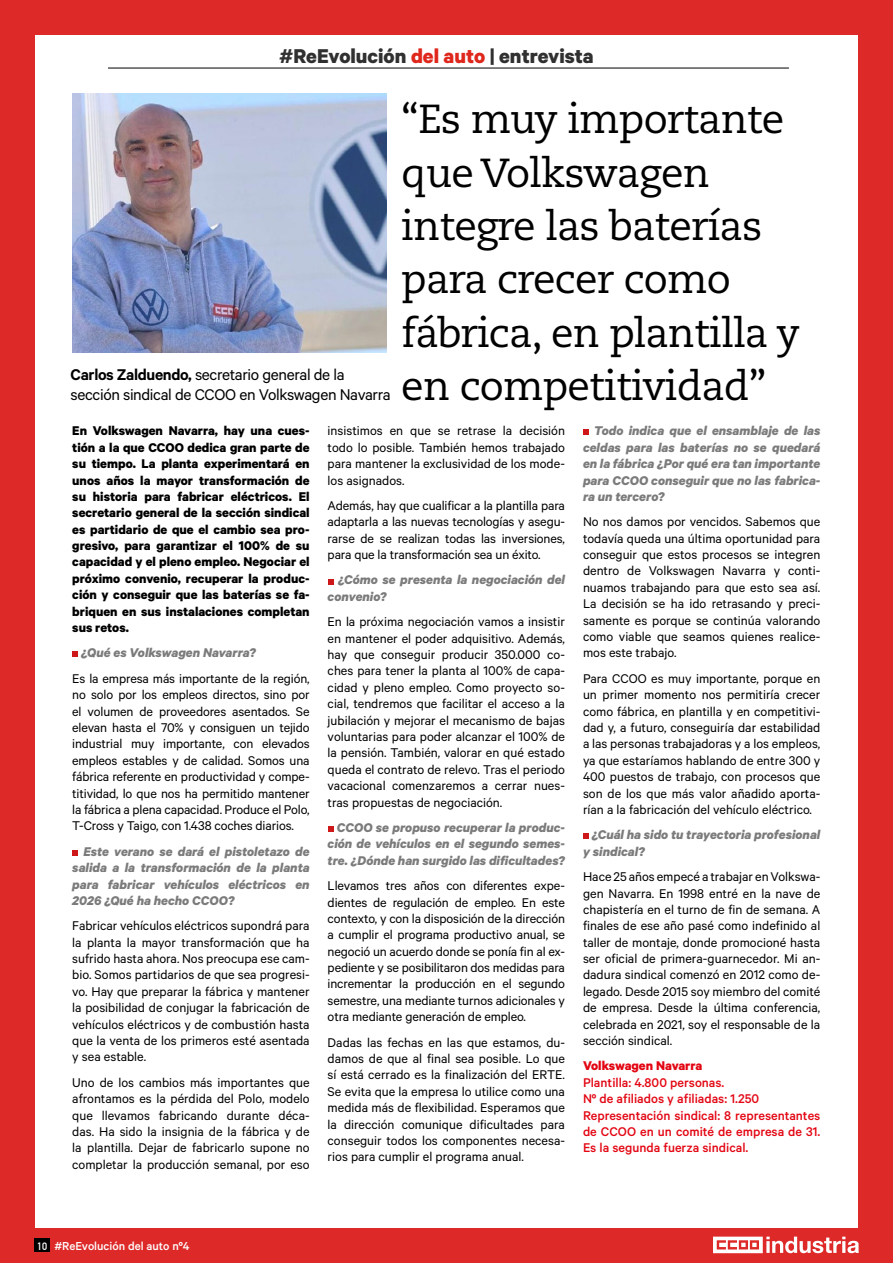
<style>
.page{position:relative;width:893px;height:1263px;background:#fff}
.page>*{position:absolute;margin:0;border:0;box-sizing:border-box;transform-origin:0 0}
.t1{font:40.5px/53.4px "Caecilia LT Pro 55 Roman";letter-spacing:-.02em;color:#000}
.t2{font:700 22.5px "Calibre";color:#303030}
.t3{font:17.55px/20.1px "Calibre";letter-spacing:-.02em;color:#000}
.t4{font:14.25px/16.4px "Calibre";color:#000;text-align:justify}
.t5{font:italic 700 14.25px/16.4px "Calibre";color:#7c7b7b;text-align:justify}
.t6{font:700 14.25px/16.4px "Calibre";color:#000;text-align:justify}
.t7{font:500 14.25px/16.4px "Calibre";color:#e30613}
.t8{font:700 14.25px "Calibre";color:#e30613}
.t9{font:500 13.05px "Calibre";color:#fff}
.s1{color:#df271c}
.s2{font-weight:600}
.s3{font-family:"DIN Alternate";font-weight:700;font-size:10.5px}
</style>
<div class="page">
<div style="left:0;top:0;width:893px;height:34px;background:#de2929"></div>
<div style="left:0;top:1229px;width:893px;height:34px;background:#de2929"></div>
<div style="left:0;top:0;width:34px;height:1229px;background:#de2929"></div>
<div style="left:859px;top:0;width:34px;height:1229px;background:#de2929"></div>
<hr style="left:108px;top:68px;width:681px;height:1px;background:#000">
<div style="left:34px;top:1239px;width:16px;height:13px;background:#000"></div>
<svg style="left:713px;top:1236px;width:146px;height:17px"></svg>
<svg style="left:72px;top:651px;width:6px;height:6px"></svg>
<svg style="left:72px;top:850px;width:6px;height:6px"></svg>
<svg style="left:328px;top:579px;width:6px;height:5px"></svg>
<svg style="left:328px;top:826px;width:6px;height:6px"></svg>
<svg style="left:583px;top:429px;width:6px;height:6px"></svg>
<svg style="left:583px;top:833px;width:6px;height:6px"></svg>
<img style="left:72px;top:93px;width:314px;height:260px">
<h2 class="t2" style="left:279px;top:42px;width:316px">#ReEvolución <span class="s1">del auto</span> | entrevista</h2>
<p class="t3" style="left:71px;top:363px;width:322px"><span class="s2">Carlos Zalduendo,</span> secretario general de la sección sindical de CCOO en Volkswagen Navarra</p>
<h1 class="t1" style="left:401px;top:92px;width:400px">“Es muy importante que Volkswagen integre las baterías para crecer como fábrica, en plantilla y en competitividad”</h1>
<p class="t6" style="left:72px;top:422px;width:239px">En Volkswagen Navarra, hay una cues&shy;tión a la que CCOO dedica gran parte de su tiempo. La planta experimentará en unos años la mayor transformación de su historia para fabricar eléctricos. El secretario general de la sección sindical es partidario de que el cambio sea pro&shy;gresivo, para garantizar el 100% de su capacidad y el pleno empleo. Negociar el próximo convenio, recuperar la produc&shy;ción y conseguir que las baterías se fa&shy;briquen en sus instalaciones completan sus retos.</p>
<p class="t5" style="left:81px;top:644px;width:176px">¿Qué es Volkswagen Navarra?</p>
<p class="t4" style="left:72px;top:670px;width:239px">Es la empresa más importante de la región, no solo por los empleos directos, sino por el volumen de proveedores asentados. Se elevan hasta el 70% y consiguen un tejido industrial muy importante, con elevados empleos estables y de calidad. Somos una fábrica referente en productividad y compe&shy;titividad, lo que nos ha permitido mantener la fábrica a plena capacidad. Produce el Polo, T-Cross y Taigo, con 1.438 coches diarios.</p>
<p class="t5" style="left:72px;top:843px;width:239px;text-indent:11px">Este verano se dará el pistoletazo de salida a la transformación de la planta para fabricar vehículos eléctricos en 2026 ¿Qué ha hecho CCOO?</p>
<p class="t4" style="left:72px;top:917px;width:239px">Fabricar vehículos eléctricos supondrá para la planta la mayor transformación que ha sufrido hasta ahora. Nos preocupa ese cam&shy;bio. Somos partidarios de que sea progresi&shy;vo. Hay que preparar la fábrica y mantener la posibilidad de conjugar la fabricación de vehículos eléctricos y de combustión hasta que la venta de los primeros esté asentada y sea estable.</p>
<p class="t4" style="left:72px;top:1074px;width:239px">Uno de los cambios más importantes que afrontamos es la pérdida del Polo, modelo que llevamos fabricando durante déca&shy;das. Ha sido la insignia de la fábrica y de la plantilla. Dejar de fabricarlo supone no completar la producción semanal, por eso</p>
<p class="t4" style="left:328px;top:422px;width:239px">insistimos en que se retrase la decisión todo lo posible. También hemos trabajado para mantener la exclusividad de los mode&shy;los asignados.</p>
<p class="t4" style="left:328px;top:497px;width:239px">Además, hay que cualificar a la plantilla para adaptarla a las nuevas tecnologías y asegu&shy;rarse de se realizan todas las inversiones, para que la transformación sea un éxito.</p>
<p class="t5" style="left:328px;top:571px;width:239px;text-indent:10px">¿Cómo se presenta la negociación del convenio?</p>
<p class="t4" style="left:328px;top:613px;width:239px">En la próxima negociación vamos a insistir en mantener el poder adquisitivo. Además, hay que conseguir producir 350.000 co&shy;ches para tener la planta al 100% de capa&shy;cidad y pleno empleo. Como proyecto so&shy;cial, tendremos que facilitar el acceso a la jubilación y mejorar el mecanismo de bajas voluntarias para poder alcanzar el 100% de la pensión. También, valorar en qué estado queda el contrato de relevo. Tras el periodo vacacional comenzaremos a cerrar nues&shy;tras propuestas de negociación.</p>
<p class="t5" style="left:328px;top:819px;width:239px;text-indent:9px">CCOO se propuso recuperar la produc&shy;ción de vehículos en el segundo semes&shy;tre. ¿Dónde han surgido las dificultades?</p>
<p class="t4" style="left:328px;top:877px;width:239px">Llevamos tres años con diferentes expe&shy;dientes de regulación de empleo. En este contexto, y con la disposición de la dirección a cumplir el programa productivo anual, se negoció un acuerdo donde se ponía fin al ex&shy;pediente y se posibilitaron dos medidas para incrementar la producción en el segundo semestre, una mediante turnos adicionales y otra mediante generación de empleo.</p>
<p class="t4" style="left:328px;top:1033px;width:239px">Dadas las fechas en las que estamos, du&shy;damos de que al final sea posible. Lo que sí está cerrado es la finalización del ERTE.<br>Se evita que la empresa lo utilice como una medida más de flexibilidad. Esperamos que la dirección comunique dificultades para conseguir todos los componentes necesa&shy;rios para cumplir el programa anual.</p>
<p class="t5" style="left:583px;top:422px;width:239px;text-indent:11px">Todo indica que el ensamblaje de las celdas para las baterías no se quedará en la fábrica ¿Por qué era tan importante para CCOO conseguir que no las fabrica&shy;ra un tercero?</p>
<p class="t4" style="left:583px;top:513px;width:239px">No nos damos por vencidos. Sabemos que todavía queda una última oportunidad para conseguir que estos procesos se integren dentro de Volkswagen Navarra y conti&shy;nuamos trabajando para que esto sea así.<br>La decisión se ha ido retrasando y preci&shy;samente es porque se continúa valorando como viable que seamos quienes realice&shy;mos este trabajo.</p>
<p class="t4" style="left:583px;top:670px;width:239px">Para CCOO es muy importante, porque en un primer momento nos permitiría crecer como fábrica, en plantilla y en competitivi&shy;dad y, a futuro, conseguiría dar estabilidad a las personas trabajadoras y a los empleos, ya que estaríamos hablando de entre 300 y 400 puestos de trabajo, con procesos que son de los que más valor añadido aporta&shy;rían a la fabricación del vehículo eléctrico.</p>
<p class="t5" style="left:583px;top:826px;width:239px;text-indent:9px">¿Cuál ha sido tu trayectoria profesional y sindical?</p>
<p class="t4" style="left:583px;top:868px;width:239px">Hace 25 años empecé a trabajar en Volkswa&shy;gen Navarra. En 1998 entré en la nave de chapistería en el turno de fin de semana. A finales de ese año pasé como indefinido al taller de montaje, donde promocioné hasta ser oficial de primera-guarnecedor. Mi an&shy;dadura sindical comenzó en 2012 como de&shy;legado. Desde 2015 soy miembro del comité de empresa. Desde la última conferencia, celebrada en 2021, soy el responsable de la sección sindical.</p>
<p class="t8" style="left:583px;top:1057px;width:121px">Volkswagen Navarra</p>
<p class="t7" style="left:583px;top:1074px;width:239px">Plantilla: 4.800 personas.<br>Nº de afiliados y afiliadas: 1.250<br>Representación sindical: 8 representantes de CCOO en un comité de empresa de 31.<br>Es la segunda fuerza sindical.</p>
<p class="t9" style="left:37px;top:1238px;width:154px"><span class="s3">10</span> #ReEvolución del auto nº4</p>
</div>
